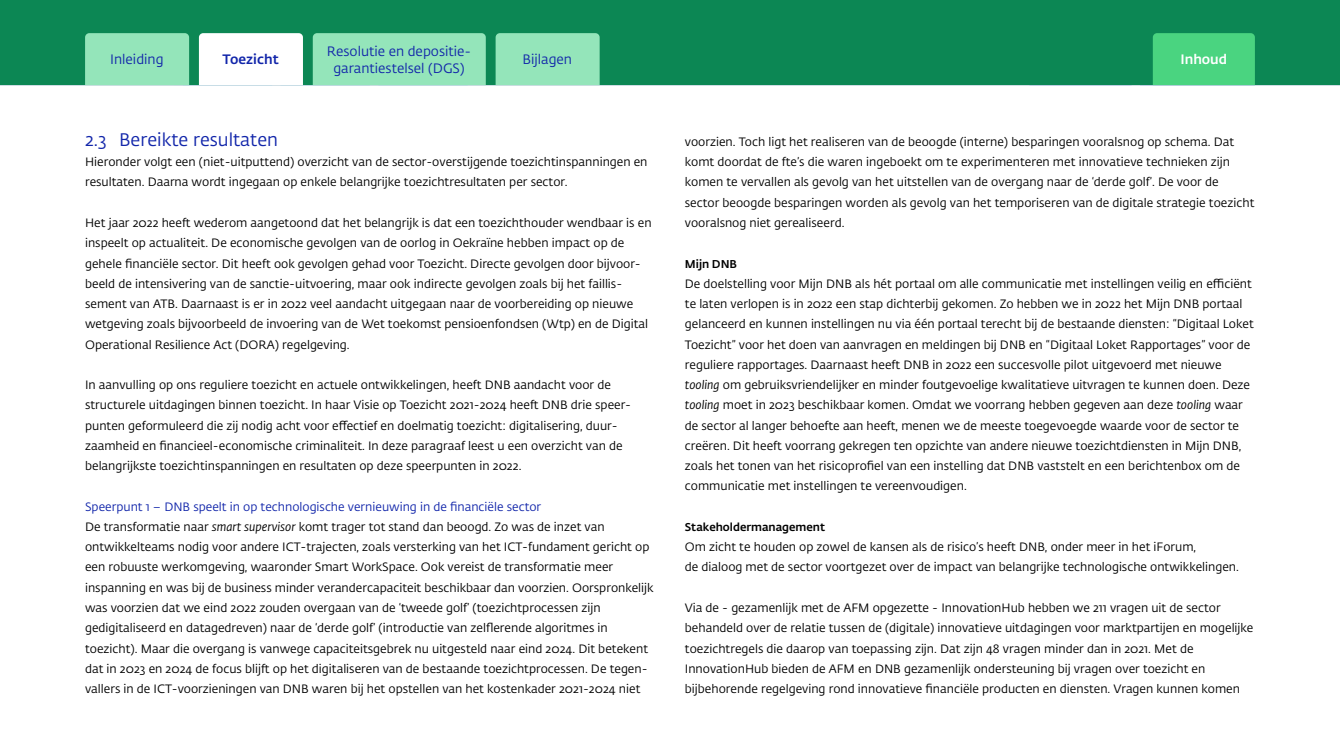
<style>
.page{position:relative;width:1340px;height:754px;background:#fff}
.page>*{position:absolute;margin:0;border:0;box-sizing:border-box;transform-origin:0 0}
.H3_Paragraafkop{font:18px "DNB Fedra";color:#1226aa}
.t1{font:13.5px/16.5px "DNB Fedra";color:#1226aa;text-align:center}
.t2{font:500 13.5px "DNB Fedra";color:#fff}
.t3{font:500 13.5px "DNB Fedra";color:#1226aa}
.P_Broodtekst{font:12px/20.2px "DNB Fedra";color:#000}
.Kop_4{font:12px "DNB Fedra";color:#1226aa}
.Kop_5{font:500 11.25px "DNB Fedra";color:#000}
.s1{font-style:italic}
</style>
<div class="page">
<div style="left:0;top:0;width:1339px;height:85px;background:#0c8754"></div>
<svg style="left:1140px;top:33px;width:114px;height:52px;background:#42cb7a"></svg>
<div style="left:495px;top:33px;width:104px;height:52px;background:#94e5ba"></div>
<svg style="left:85px;top:33px;width:401px;height:52px"></svg>
<p class="t1" style="left:327px;top:43px;width:146px">Resolutie en depositie&shy;garantiestelsel (DGS)</p>
<p class="t3" style="left:223px;top:51px;width:58px">Toezicht</p>
<p class="t1" style="left:403px;top:52px;width:40px">Titel 4</p>
<p class="t2" style="left:1150px;top:51px;width:95px">Samenvatting</p>
<p class="t1" style="left:110px;top:52px;width:55px">Inleiding</p>
<p class="t1" style="left:522px;top:52px;width:51px">Bijlagen</p>
<p class="t1" style="left:112px;top:52px;width:37px">Titel 1</p>
<p class="t1" style="left:208px;top:52px;width:39px">Titel 2</p>
<p class="t2" style="left:1180px;top:51px;width:48px">Inhoud</p>
<h3 class="H3_Paragraafkop" style="left:85px;top:129px;width:194px">2.3 Bereikte resultaten</h3>
<p class="P_Broodtekst" style="left:85px;top:152px;width:564px">Hieronder volgt een (niet- uitputtend) overzicht van de sector-overstijgende toezichtinspanningen en resultaten. Daarna wordt ingegaan op enkele belangrijke toezichtresultaten per sector.</p>
<p class="P_Broodtekst" style="left:85px;top:213px;width:568px">Het jaar 2022 heeft wederom aangetoond dat het belangrijk is dat een toezichthouder wendbaar is en inspeelt op actualiteit. De economische gevolgen van de oorlog in Oekraïne hebben impact op de gehele financiële sector. Dit heeft ook gevolgen gehad voor Toezicht. Directe gevolgen door bijvoor&shy;beeld de intensivering van de sanctie- uitvoering, maar ook indirecte gevolgen zoals bij het faillis&shy;sement van ATB. Daarnaast is er in 2022 veel aandacht uitgegaan naar de voorbereiding op nieuwe wetgeving zoals bijvoorbeeld de invoering van de Wet toekomst pensioenfondsen (Wtp) en de Digital Operational Resilience Act (DORA) regelgeving.</p>
<p class="P_Broodtekst" style="left:85px;top:375px;width:547px">In aanvulling op ons reguliere toezicht en actuele ontwikkelingen, heeft DNB aandacht voor de structurele uitdagingen binnen toezicht. In haar Visie op Toezicht 2021-2024 heeft DNB drie speer&shy;punten geformuleerd die zij nodig acht voor effectief en doelmatig toezicht: digitalisering, duur&shy;zaamheid en financieel- economische criminaliteit. In deze paragraaf leest u een overzicht van de belangrijkste toezichtinspanningen en resultaten op deze speerpunten in 2022.</p>
<p class="Kop_4" style="left:85px;top:499px;width:458px">Speerpunt 1 – DNB speelt in op technologische vernieuwing in de financiële sector</p>
<p class="P_Broodtekst" style="left:85px;top:516px;width:570px">De transformatie naar <span class="s1">smart supervisor</span> komt trager tot stand dan beoogd. Zo was de inzet van ontwikkelteams nodig voor andere ICT-trajecten, zoals versterking van het ICT-fundament gericht op een robuuste werkomgeving, waaronder Smart WorkSpace. Ook vereist de transformatie meer inspanning en was bij de business minder verandercapaciteit beschikbaar dan voorzien. Oorspronkelijk was voorzien dat we eind 2022 zouden overgaan van de ‘tweede golf’ (toezichtprocessen zijn gedigitaliseerd en datagedreven) naar de ‘derde golf’ (introductie van zelflerende algoritmes in toezicht). Maar die overgang is vanwege capaciteitsgebrek nu uitgesteld naar eind 2024. Dit betekent dat in 2023 en 2024 de focus blijft op het digitaliseren van de bestaande toezichtprocessen. De tegen&shy;vallers in de ICT-voorzieningen van DNB waren bij het opstellen van het kostenkader 2021-2024 niet</p>
<p class="P_Broodtekst" style="left:685px;top:132px;width:571px">voorzien. Toch ligt het realiseren van de beoogde (interne) besparingen vooralsnog op schema. Dat komt doordat de fte’s die waren ingeboekt om te experimenteren met innovatieve technieken zijn komen te vervallen als gevolg van het uitstellen van de overgang naar de ‘derde golf’. De voor de sector beoogde besparingen worden als gevolg van het temporiseren van de digitale strategie toezicht vooralsnog niet gerealiseerd.</p>
<p class="Kop_5" style="left:685px;top:256px;width:54px">Mijn DNB</p>
<p class="P_Broodtekst" style="left:685px;top:273px;width:570px">De doelstelling voor Mijn DNB als hét portaal om alle communicatie met instellingen veilig en efficiënt te laten verlopen is in 2022 een stap dichterbij gekomen. Zo hebben we in 2022 het Mijn DNB portaal gelanceerd en kunnen instellingen nu via één portaal terecht bij de bestaande diensten: “Digitaal Loket Toezicht” voor het doen van aanvragen en meldingen bij DNB en “Digitaal Loket Rapportages” voor de reguliere rapportages. Daarnaast heeft DNB in 2022 een succesvolle pilot uitgevoerd met nieuwe <span class="s1">tooling</span> om gebruiksvriendelijker en minder foutgevoelige kwalitatieve uitvragen te kunnen doen. Deze <span class="s1">tooling</span> moet in 2023 beschikbaar komen. Omdat we voorrang hebben gegeven aan deze <span class="s1">tooling</span> waar de sector al langer behoefte aan heeft, menen we de meeste toegevoegde waarde voor de sector te creëren. Dit heeft voorrang gekregen ten opzichte van andere nieuwe toezichtdiensten in Mijn DNB, zoals het tonen van het risicoprofiel van een instelling dat DNB vaststelt en een berichtenbox om de communicatie met instellingen te vereenvoudigen.</p>
<p class="Kop_5" style="left:685px;top:520px;width:142px">Stakeholdermanagement</p>
<p class="P_Broodtekst" style="left:685px;top:537px;width:555px">Om zicht te houden op zowel de kansen als de risico’s heeft DNB, onder meer in het iForum,<br>de dialoog met de sector voortgezet over de impact van belangrijke technologische ontwikkelingen.</p>
<p class="P_Broodtekst" style="left:685px;top:597px;width:570px">Via de - gezamenlijk met de AFM opgezette - InnovationHub hebben we 211 vragen uit de sector behandeld over de relatie tussen de (digitale) innovatieve uitdagingen voor marktpartijen en mogelijke toezichtregels die daarop van toepassing zijn. Dat zijn 48 vragen minder dan in 2021. Met de InnovationHub bieden de AFM en DNB gezamenlijk ondersteuning bij vragen over toezicht en bijbehorende regelgeving rond innovatieve financiële producten en diensten. Vragen kunnen komen</p>
</div>
